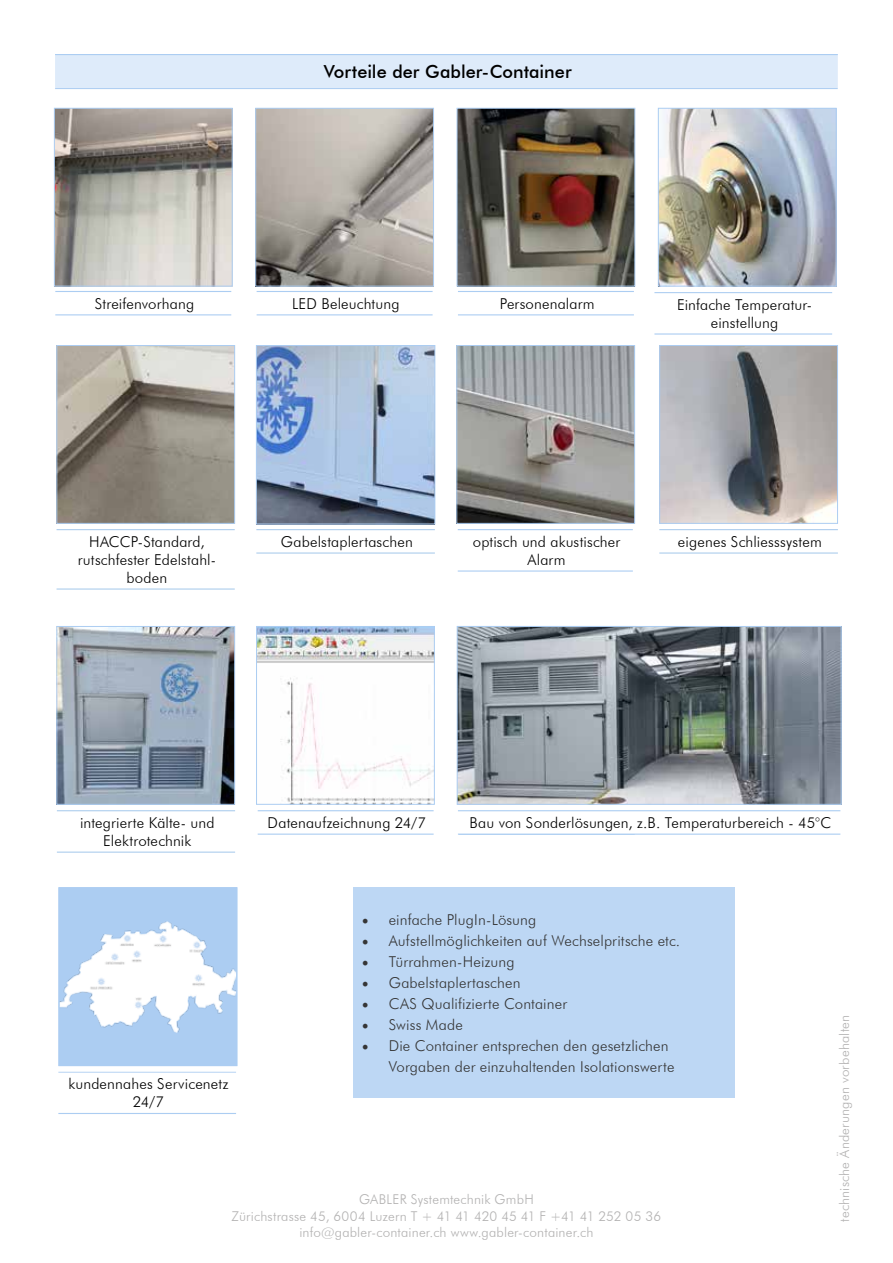
<style>
.page{position:relative;width:893px;height:1263px;background:#fff}
.page>*{position:absolute;margin:0;border:0;box-sizing:border-box;transform-origin:0 0}
.t1{font:500 18px "Futura BT";color:#000}
.t2{font:300 15px/18px "Futura BT";letter-spacing:.01em;color:#000;text-align:center}
.t3{font:300 13.5px/16.2px "Futura BT";letter-spacing:.01em;color:#b3b2b2;text-align:center}
.s1{font-family:"Minion Pro";font-weight:400;font-size:18px}
</style>
<div class="page">
<div style="left:59px;top:888px;width:178px;height:177px;background:#accdf2"></div>
<img style="left:61px;top:921px;width:174px;height:111px">
<div style="left:55px;top:55px;width:783px;height:34px;background:#deebfa"></div>
<hr style="left:55px;top:88px;width:783px;height:1px;background:#accdf2">
<hr style="left:55px;top:54px;width:783px;height:1px;background:#accdf2">
<img style="left:56px;top:110px;width:175px;height:174px">
<div style="left:54px;top:108px;width:179px;height:178px;border:1px solid #accdf2"></div>
<hr style="left:55px;top:291px;width:176px;height:1px;background:#accdf2">
<hr style="left:55px;top:314px;width:176px;height:1px;background:#accdf2">
<img style="left:257px;top:110px;width:175px;height:174px">
<div style="left:255px;top:108px;width:179px;height:178px;border:1px solid #accdf2"></div>
<hr style="left:257px;top:291px;width:176px;height:1px;background:#accdf2">
<hr style="left:257px;top:314px;width:176px;height:1px;background:#accdf2">
<img style="left:459px;top:110px;width:174px;height:174px">
<div style="left:457px;top:108px;width:178px;height:178px;border:1px solid #accdf2"></div>
<hr style="left:458px;top:291px;width:176px;height:1px;background:#accdf2">
<hr style="left:458px;top:314px;width:176px;height:1px;background:#accdf2">
<img style="left:660px;top:110px;width:174px;height:174px">
<div style="left:658px;top:108px;width:178px;height:178px;border:1px solid #accdf2"></div>
<hr style="left:654px;top:333px;width:178px;height:2px;background:#accdf2">
<div style="left:652px;top:291px;width:190px;height:54px;border:1px solid #fff"></div>
<hr style="left:57px;top:529px;width:178px;height:1px;background:#adcded">
<hr style="left:57px;top:588px;width:178px;height:2px;background:#adcded">
<img style="left:58px;top:347px;width:175px;height:175px">
<div style="left:56px;top:345px;width:179px;height:179px;border:1px solid #accdf2"></div>
<hr style="left:256px;top:529px;width:179px;height:1px;background:#adcded">
<hr style="left:256px;top:552px;width:179px;height:2px;background:#adcded">
<img style="left:258px;top:347px;width:175px;height:175px">
<div style="left:256px;top:345px;width:179px;height:179px;border:1px solid #accdf2"></div>
<img style="left:458px;top:347px;width:175px;height:175px">
<div style="left:456px;top:345px;width:179px;height:179px;border:1px solid #accdf2"></div>
<hr style="left:458px;top:529px;width:175px;height:1px;background:#accdf2">
<hr style="left:458px;top:570px;width:175px;height:2px;background:#accdf2">
<hr style="left:57px;top:810px;width:178px;height:1px;background:#adcded">
<hr style="left:57px;top:851px;width:178px;height:2px;background:#adcded">
<img style="left:58px;top:628px;width:175px;height:175px">
<div style="left:56px;top:626px;width:179px;height:179px;border:1px solid #accdf2"></div>
<hr style="left:659px;top:529px;width:179px;height:1px;background:#adcded">
<hr style="left:659px;top:552px;width:179px;height:2px;background:#adcded">
<img style="left:661px;top:347px;width:175px;height:175px">
<div style="left:659px;top:345px;width:179px;height:179px;border:1px solid #accdf2"></div>
<img style="left:258px;top:628px;width:175px;height:175px">
<div style="left:256px;top:626px;width:179px;height:179px;border:1px solid #accdf2"></div>
<hr style="left:258px;top:810px;width:176px;height:1px;background:#accdf2">
<hr style="left:258px;top:833px;width:176px;height:2px;background:#accdf2">
<div style="left:59px;top:887px;width:178px;height:179px;border:1px solid #accdf2"></div>
<hr style="left:58px;top:1071px;width:178px;height:2px;background:#accdf2">
<hr style="left:58px;top:1113px;width:178px;height:1px;background:#accdf2">
<div style="left:56px;top:1070px;width:190px;height:49px;border:1px solid #fff"></div>
<img style="left:459px;top:628px;width:380px;height:175px">
<div style="left:457px;top:626px;width:384px;height:179px;border:1px solid #accdf2"></div>
<hr style="left:458px;top:810px;width:382px;height:1px;background:#accdf2">
<hr style="left:458px;top:833px;width:382px;height:2px;background:#accdf2">
<div style="left:353px;top:887px;width:381px;height:211px;background:#bdd7f4"></div>
<p class="t1" style="left:324px;top:61px;width:249px">Vorteile der Gabler-Container</p>
<p class="t2" style="left:95px;top:294px;width:101px">Streifenvorhang</p>
<p class="t2" style="left:292px;top:294px;width:109px">LED Beleuchtung</p>
<p class="t2" style="left:500px;top:294px;width:96px">Personenalarm</p>
<p class="t2" style="left:677px;top:296px;width:136px">Einfache Temperatur&shy;einstellung</p>
<p class="t2" style="left:78px;top:533px;width:140px">HACCP-Standard, rutschfester Edelstahl&shy;boden</p>
<p class="t2" style="left:281px;top:533px;width:133px">Gabelstaplertaschen</p>
<p class="t2" style="left:473px;top:533px;width:149px">optisch und akustischer<br>Alarm</p>
<p class="t2" style="left:678px;top:533px;width:145px">eigenes Schliesssystem</p>
<p class="t2" style="left:80px;top:814px;width:136px">integrierte Kälte- und<br>Elektrotechnik</p>
<p class="t2" style="left:268px;top:814px;width:160px">Datenaufzeichnung 24/7</p>
<p class="t2" style="left:469px;top:814px;width:363px">Bau von Sonderlösungen, z.B. Temperaturbereich - 45°C</p>
<p class="t2" style="left:68px;top:1075px;width:162px">kundennahes Servicenetz<br>24/7</p>
<p class="t2" style="left:362px;top:910px;width:176px"><span class="s1">•</span> einfache PlugIn-Lösung</p>
<p class="t2" style="left:362px;top:931px;width:320px"><span class="s1">•</span> Aufstellmöglichkeiten auf Wechselpritsche etc.</p>
<p class="t2" style="left:362px;top:952px;width:154px"><span class="s1">•</span> Türrahmen-Heizung</p>
<p class="t2" style="left:362px;top:973px;width:160px"><span class="s1">•</span> Gabelstaplertaschen</p>
<p class="t2" style="left:362px;top:994px;width:207px"><span class="s1">•</span> CAS Qualifizierte Container</p>
<p class="t2" style="left:362px;top:1015px;width:103px"><span class="s1">•</span> Swiss Made</p>
<p class="t2" style="left:389px;top:1035px;width:287px;line-height:21px;text-align:left;text-indent:-27px"><span class="s1">•</span> Die Container entsprechen den gesetzlichen<br>Vorgaben der einzuhaltenden Isolationswerte</p>
<p class="t3" style="left:232px;top:1191px;width:431px">GABLER Systemtechnik GmbH<br>Zürichstrasse 45, 6004 Luzern T + 41 41 420 45 41 F +41 41 252 05 36 info@gabler-container.ch www.gabler-container.ch</p>
<p class="t3" style="left:836px;top:1222px;width:208px;rotate:-90deg">technische Änderungen vorbehalten</p>
</div>
